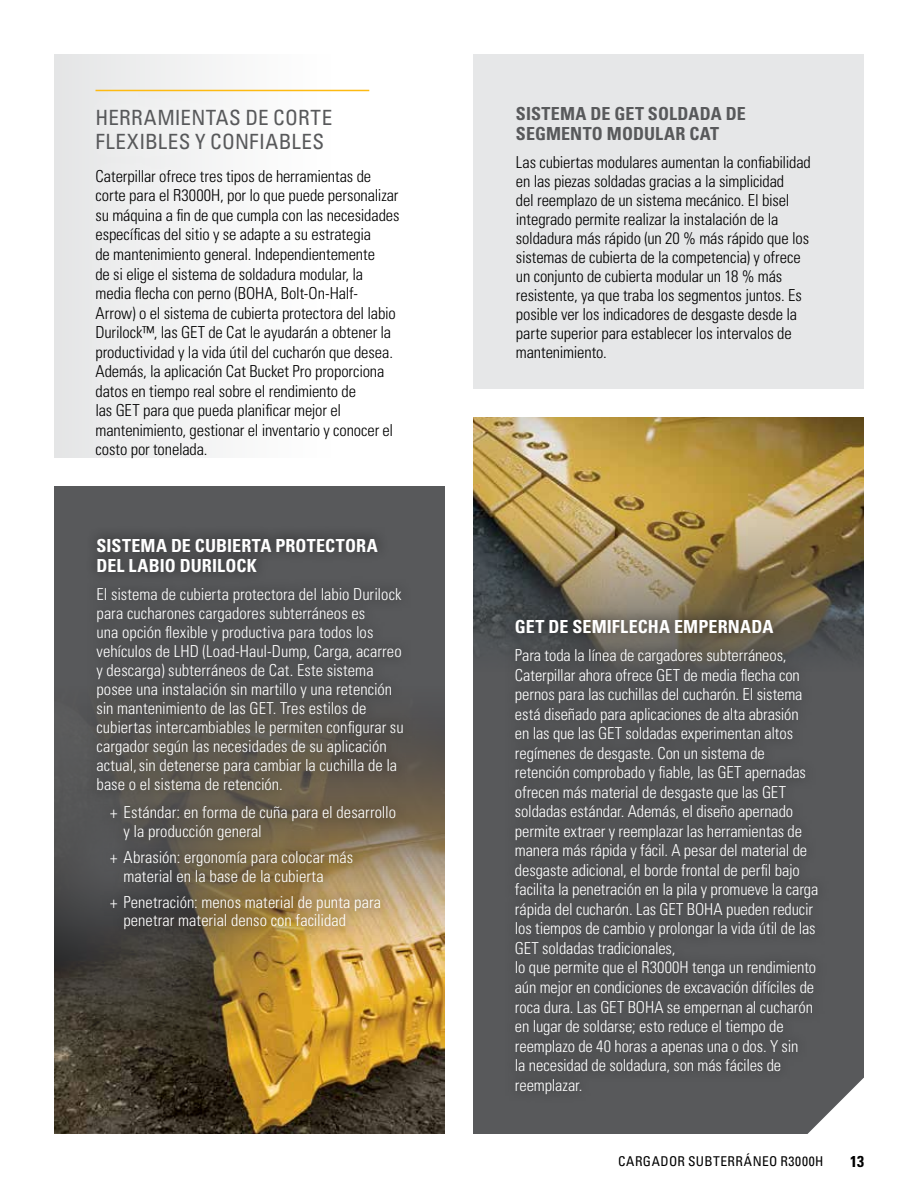
<style>
.page{position:relative;width:918px;height:1188px;background:#fff}
.page>*{position:absolute;margin:0;border:0;box-sizing:border-box;transform-origin:0 0}
.t1{font:condensed 21px/24px "Univers LT Std";letter-spacing:.02em;color:#58595b}
.t2{font:700 condensed 18px/20.7px "Univers LT Std";letter-spacing:.01em;color:#fff}
.t3{font:700 condensed 18px/20.7px "Univers LT Std";letter-spacing:.005em;color:#58595b}
.t4{font:300 condensed 16.5px/19.5px "Univers LT Std";letter-spacing:-.005em;color:#fff}
.t5{font:300 condensed 16.5px/19.5px "Univers LT Std";letter-spacing:-.01em;color:#000}
.t6{font:700 condensed 15.75px "Univers LT Std";color:#000}
.t7{font:condensed 13.5px "Univers LT Std";letter-spacing:.035em;color:#000}
</style>
<div class="page">
<div style="left:54px;top:54px;width:276px;height:403px;background:linear-gradient(to right,#e4e5e6,#fff)"></div>
<div style="left:473px;top:54px;width:391px;height:334px;background:#e6e7e8"></div>
<div style="left:78px;top:71px;width:338px;height:403px;background:#fff;opacity:.78"></div>
<hr style="left:96px;top:90px;width:273px;height:1px;background:#fdba12">
<div style="left:473px;top:417px;width:391px;height:717px;background:#58595b"></div>
<div style="left:54px;top:486px;width:391px;height:648px;background:#58595b"></div>
<img style="left:54px;top:729px;width:391px;height:405px">
<svg style="left:54px;top:729px;width:276px;height:349px;background:#6f5b32"></svg>
<img style="left:473px;top:417px;width:391px;height:241px">
<div style="left:85px;top:526px;width:330px;height:414px;background:#000;opacity:.56"></div>
<div style="left:504px;top:607px;width:326px;height:497px;background:#000;opacity:.56"></div>
<svg style="left:807px;top:1078px;width:57px;height:56px"></svg>
<p class="t1" style="left:96px;top:105px;width:238px">HERRAMIENTAS DE CORTE<br>FLEXIBLES Y CONFIABLES</p>
<p class="t5" style="left:96px;top:166px;width:306px">Caterpillar ofrece tres tipos de herramientas de corte para el R3000H, por lo que puede personalizar su máquina a fin de que cumpla con las necesidades específicas del sitio y se adapte a su estrategia<br>de mantenimiento general. Independientemente<br>de si elige el sistema de soldadura modular, la media flecha con perno (BOHA, Bolt-On-Half-Arrow) o el sistema de cubierta protectora del labio Durilock™, las GET de Cat le ayudarán a obtener la productividad y la vida útil del cucharón que desea.<br>Además, la aplicación Cat Bucket Pro proporciona datos en tiempo real sobre el rendimiento de<br>las GET para que pueda planificar mejor el mantenimiento, gestionar el inventario y conocer el costo por tonelada.</p>
<p class="t2" style="left:97px;top:535px;width:283px">SISTEMA DE CUBIERTA PROTECTORA<br>DEL LABIO DURILOCK</p>
<p class="t4" style="left:97px;top:585px;width:309px;line-height:18.9px">El sistema de cubierta protectora del labio Durilock para cucharones cargadores subterráneos es<br>una opción flexible y productiva para todos los vehículos de LHD (Load-Haul-Dump, Carga, acarreo y descarga) subterráneos de Cat. Este sistema posee una instalación sin martillo y una retención sin mantenimiento de las GET. Tres estilos de cubiertas intercambiables le permiten configurar su cargador según las necesidades de su aplicación actual,sin detenerse para cambiar la cuchilla de la base o el sistema de retención.</p>
<p class="t4" style="left:124px;top:803px;width:274px;line-height:18.9px;text-indent:-13px">+ Estándar: en forma de cuña para el desarrollo y la producción general</p>
<p class="t4" style="left:124px;top:847px;width:231px;line-height:19px;text-indent:-13px">+ Abrasión: ergonomía para colocar más material en la base de la cubierta</p>
<p class="t4" style="left:124px;top:892px;width:259px;line-height:19px;text-indent:-13px">+ Penetración: menos material de punta para penetrar material denso con facilidad</p>
<p class="t3" style="left:516px;top:103px;width:231px">SISTEMA DE GET SOLDADA DE<br>SEGMENTO MODULAR CAT</p>
<p class="t5" style="left:516px;top:153px;width:296px;line-height:18.9px">Las cubiertas modulares aumentan la confiabilidad en las piezas soldadas gracias a la simplicidad<br>del reemplazo de un sistema mecánico. El bisel integrado permite realizar la instalación de la soldadura más rápido (un 20 % más rápido que los sistemas de cubierta de la competencia) y ofrece un conjunto de cubierta modular un 18 % más resistente, ya que traba los segmentos juntos. Es posible ver los indicadores de desgaste desde la parte superior para establecer los intervalos de mantenimiento.</p>
<p class="t2" style="left:515px;top:616px;width:260px">GET DE SEMIFLECHA EMPERNADA</p>
<p class="t4" style="left:515px;top:646px;width:305px">Para toda la línea de cargadores subterráneos, Caterpillar ahora ofrece GET de media flecha con pernos para las cuchillas del cucharón. El sistema está diseñado para aplicaciones de alta abrasión<br>en las que las GET soldadas experimentan altos regímenes de desgaste. Con un sistema de retención comprobado y fiable, las GET apernadas ofrecen más material de desgaste que las GET soldadas estándar. Además, el diseño apernado permite extraer y reemplazar las herramientas de manera más rápida y fácil. A pesar del material de desgaste adicional, el borde frontal de perfil bajo facilita la penetración en la pila y promueve la carga rápida del cucharón. Las GET BOHA pueden reducir los tiempos de cambio y prolongar la vida útil de las GET soldadas tradicionales,<br>lo que permite que el R3000H tenga un rendimiento aún mejor en condiciones de excavación difíciles de roca dura. Las GET BOHA se empernan al cucharón en lugar de soldarse; esto reduce el tiempo de reemplazo de 40 horas a apenas una o dos. Y sin<br>la necesidad de soldadura, son más fáciles de reemplazar.</p>
<p class="t7" style="left:618px;top:1153px;width:207px">CARGADOR SUBTERRÁNEO R3000H</p>
<p class="t6" style="left:850px;top:1151px;width:15px">13</p>
</div>
